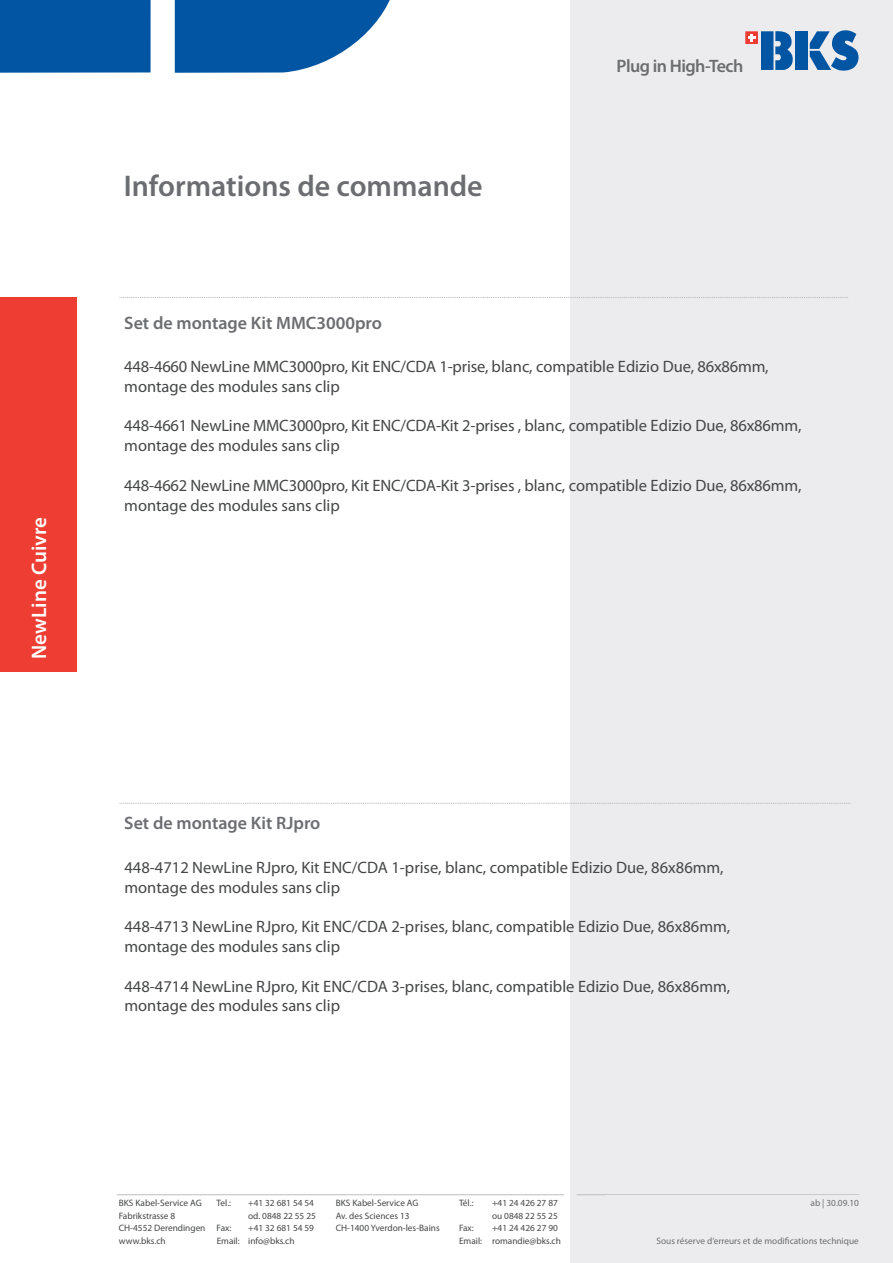
<style>
.page{position:relative;width:893px;height:1263px;background:#fff}
.page>*{position:absolute;margin:0;border:0;box-sizing:border-box;transform-origin:0 0}
.t1{font:600 30px "Myriad Pro";color:#6c6d70}
.t2{font:600 21px "Myriad Pro";color:#fff}
.t3{font:600 18px "Myriad Pro";color:#6c6d70}
.t4{font:600 18px "Myriad Pro";letter-spacing:-.03em;color:#6c6d70}
.t5{font:16.5px/19.8px "Myriad Pro";color:#454647}
.t6{font:9.3px "Myriad Pro";color:#454647}
.t7{font:9.3px "Myriad Pro";color:#6c6d70}
</style>
<div class="page">
<div style="left:570px;top:0;width:323px;height:1263px;background:#ececee"></div>
<div style="left:0;top:0;width:151px;height:73px;background:#0155a2"></div>
<svg style="left:175px;top:0;width:215px;height:73px"></svg>
<div style="left:795px;top:31px;width:13px;height:39px;background:#0155a2"></div>
<svg style="left:761px;top:31px;width:32px;height:39px"></svg>
<svg style="left:810px;top:30px;width:48px;height:41px"></svg>
<div style="left:745px;top:31px;width:13px;height:13px;background:#ee3b32"></div>
<svg style="left:748px;top:34px;width:7px;height:7px"></svg>
<hr style="left:117px;top:1194px;width:447px;height:1px;background:#bcbdc0">
<hr style="left:577px;top:1194px;width:282px;height:1px;background:#bcbdc0">
<div style="left:0;top:297px;width:77px;height:374px;background:#ee3e34"></div>
<svg style="left:119px;top:803px;width:732px;height:1px"></svg>
<svg style="left:119px;top:297px;width:729px;height:1px"></svg>
<p class="t2" style="left:26px;top:659px;width:143px;rotate:-90deg">NewLine Cuivre</p>
<h1 class="t1" style="left:124px;top:167px;width:361px">Informations de commande</h1>
<p class="t4" style="left:617px;top:54px;width:128px">Plug in High-Tech</p>
<p class="t3" style="left:124px;top:312px;width:259px">Set de montage Kit MMC3000pro</p>
<p class="t5" style="left:124px;top:356px;width:646px">448-4660 NewLine MMC3000pro, Kit ENC/CDA 1-prise, blanc, compatible Edizio Due, 86x86mm, montage des modules sans clip</p>
<p class="t5" style="left:124px;top:416px;width:679px">448-4661 NewLine MMC3000pro, Kit ENC/CDA-Kit 2-prises , blanc, compatible Edizio Due, 86x86mm, montage des modules sans clip</p>
<p class="t5" style="left:124px;top:475px;width:679px">448-4662 NewLine MMC3000pro, Kit ENC/CDA-Kit 3-prises , blanc, compatible Edizio Due, 86x86mm, montage des modules sans clip</p>
<p class="t3" style="left:124px;top:811px;width:198px">Set de montage Kit RJpro</p>
<p class="t5" style="left:124px;top:857px;width:601px">448-4712 NewLine RJpro, Kit ENC/CDA 1-prise, blanc, compatible Edizio Due, 86x86mm, montage des modules sans clip</p>
<p class="t5" style="left:124px;top:916px;width:607px">448-4713 NewLine RJpro, Kit ENC/CDA 2-prises, blanc, compatible Edizio Due, 86x86mm, montage des modules sans clip</p>
<p class="t5" style="left:124px;top:976px;width:607px">448-4714 NewLine RJpro, Kit ENC/CDA 3-prises, blanc, compatible Edizio Due, 86x86mm, montage des modules sans clip</p>
<p class="t7" style="left:810px;top:1197px;width:50px">ab | 30.09.10</p>
<p class="t6" style="left:119px;top:1197px;width:84px">BKS Kabel-Service AG</p>
<p class="t6" style="left:217px;top:1197px;width:16px">Tel.:</p>
<p class="t6" style="left:248px;top:1197px;width:67px">+41 32 681 54 54</p>
<p class="t6" style="left:336px;top:1197px;width:84px">BKS Kabel-Service AG</p>
<p class="t6" style="left:459px;top:1197px;width:16px">Tél.:</p>
<p class="t6" style="left:492px;top:1197px;width:67px">+41 24 426 27 87</p>
<p class="t6" style="left:119px;top:1209px;width:58px">Fabrikstrasse 8</p>
<p class="t6" style="left:248px;top:1209px;width:69px">od. 0848 22 55 25</p>
<p class="t6" style="left:336px;top:1209px;width:75px">Av. des Sciences 13</p>
<p class="t6" style="left:492px;top:1209px;width:67px">ou 0848 22 55 25</p>
<p class="t6" style="left:119px;top:1222px;width:114px">CH-4552 Derendingen Fax:</p>
<p class="t6" style="left:248px;top:1222px;width:67px">+41 32 681 54 59</p>
<p class="t6" style="left:336px;top:1222px;width:105px">CH-1400 Yverdon-les-Bains</p>
<p class="t6" style="left:459px;top:1222px;width:16px">Fax:</p>
<p class="t6" style="left:492px;top:1222px;width:67px">+41 24 426 27 90</p>
<p class="t6" style="left:119px;top:1235px;width:48px">www.bks.ch</p>
<p class="t6" style="left:217px;top:1235px;width:79px">Email: info@bks.ch</p>
<p class="t6" style="left:459px;top:1235px;width:103px">Email: romandie@bks.ch</p>
<p class="t7" style="left:656px;top:1235px;width:204px">Sous réserve d‘erreurs et de modifications technique</p>
</div>
